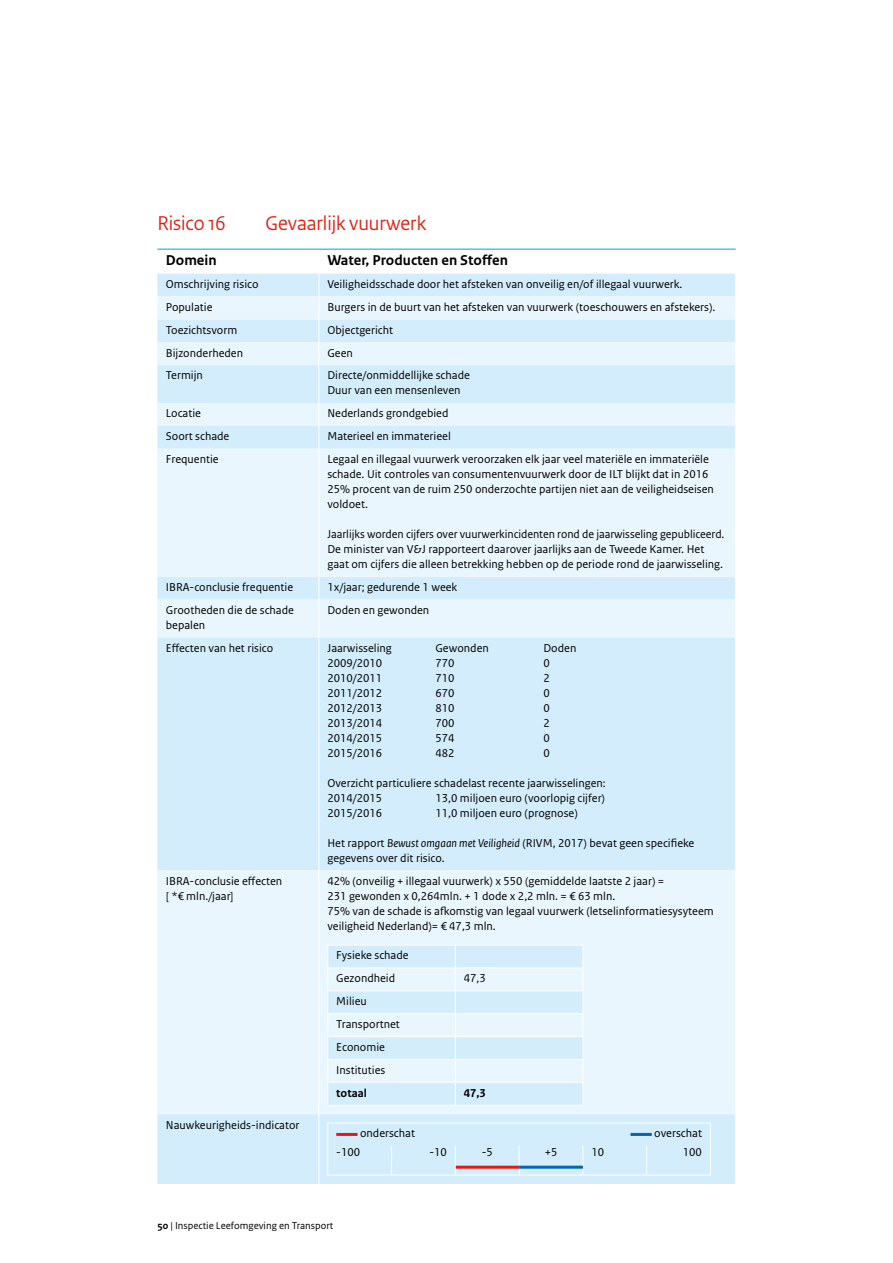
<style>
.page{position:relative;width:893px;height:1263px;background:#fff}
.page>*{position:absolute;margin:0;border:0;box-sizing:border-box;transform-origin:0 0}
.Kop_niveau_2{font:21px "Rijksoverheid Sans Heading";color:#e31b0e}
._30_RO_Tabel_Kop{font:700 15px "Rijksoverheid Sans Text";color:#000}
._32_RO_Tabel_Broodte{font:12px/15px "Rijksoverheid Sans Text";color:#000}
._31_RO_Tabel_Tussenk{font:700 12px "Rijksoverheid Sans Text";color:#000}
.t1{font:10.5px "Rijksoverheid Sans Text";color:#000}
.s1{font-style:italic}
.s2{font-weight:700}
</style>
<div class="page">
<div style="left:157px;top:274px;width:578px;height:910px;background:#d3edfc"></div>
<svg style="left:157px;top:296px;width:578px;height:818px;fill:#e9f6fd"></svg>
<svg style="left:319px;top:274px;width:1px;height:91px"></svg>
<hr style="left:319px;top:365px;width:1px;height:38px;background:#fff">
<svg style="left:319px;top:403px;width:1px;height:46px"></svg>
<hr style="left:319px;top:449px;width:1px;height:128px;background:#fff">
<svg style="left:319px;top:577px;width:1px;height:22px"></svg>
<hr style="left:319px;top:599px;width:1px;height:38px;background:#fff">
<hr style="left:319px;top:637px;width:1px;height:233px;background:#fff">
<hr style="left:319px;top:870px;width:1px;height:244px;background:#fff">
<hr style="left:319px;top:1114px;width:1px;height:70px;background:#fff">
<hr style="left:157px;top:249px;width:162px;height:1px;background:#009de2">
<hr style="left:319px;top:249px;width:417px;height:1px;background:#009de2">
<svg style="left:327px;top:945px;width:257px;height:160px"></svg>
<hr style="left:327px;top:1105px;width:128px;height:1px;background:#fff">
<hr style="left:455px;top:1105px;width:128px;height:1px;background:#fff">
<hr style="left:327px;top:1175px;width:65px;height:1px;background:#fff">
<hr style="left:392px;top:1175px;width:63px;height:1px;background:#fff">
<hr style="left:455px;top:1175px;width:64px;height:1px;background:#fff">
<hr style="left:519px;top:1175px;width:64px;height:1px;background:#fff">
<hr style="left:583px;top:1175px;width:64px;height:1px;background:#fff">
<hr style="left:647px;top:1175px;width:64px;height:1px;background:#fff">
<svg style="left:327px;top:1123px;width:384px;height:52px"></svg>
<hr style="left:336px;top:1133px;width:22px;height:3px;background:#e31b0e">
<hr style="left:630px;top:1133px;width:22px;height:3px;background:#0067b3">
<hr style="left:456px;top:1166px;width:63px;height:3px;background:#e31b0e">
<hr style="left:519px;top:1166px;width:64px;height:3px;background:#0067b3">
<p class="Kop_niveau_2" style="left:157px;top:211px;width:70px">Risico 16</p>
<p class="Kop_niveau_2" style="left:265px;top:211px;width:162px">Gevaarlijk vuurwerk</p>
<p class="_30_RO_Tabel_Kop" style="left:166px;top:252px;width:52px">Domein</p>
<p class="_30_RO_Tabel_Kop" style="left:327px;top:252px;width:182px">Water, Producten en Stoffen</p>
<p class="_32_RO_Tabel_Broodte" style="left:166px;top:277px;width:94px">Omschrijving risico</p>
<p class="_32_RO_Tabel_Broodte" style="left:327px;top:277px;width:357px">Veiligheidsschade door het afsteken van onveilig en/of illegaal vuurwerk.</p>
<p class="_32_RO_Tabel_Broodte" style="left:166px;top:300px;width:48px">Populatie</p>
<p class="_32_RO_Tabel_Broodte" style="left:327px;top:300px;width:390px">Burgers in de buurt van het afsteken van vuurwerk (toeschouwers en afstekers).</p>
<p class="_32_RO_Tabel_Broodte" style="left:166px;top:322px;width:73px">Toezichtsvorm</p>
<p class="_32_RO_Tabel_Broodte" style="left:327px;top:322px;width:67px">Objectgericht</p>
<p class="_32_RO_Tabel_Broodte" style="left:166px;top:345px;width:79px">Bijzonderheden</p>
<p class="_32_RO_Tabel_Broodte" style="left:327px;top:345px;width:27px">Geen</p>
<p class="_32_RO_Tabel_Broodte" style="left:166px;top:368px;width:39px">Termijn</p>
<p class="_32_RO_Tabel_Broodte" style="left:327px;top:368px;width:144px">Directe/onmiddellijke schade</p>
<p class="_32_RO_Tabel_Broodte" style="left:327px;top:383px;width:135px">Duur van een mensenleven</p>
<p class="_32_RO_Tabel_Broodte" style="left:166px;top:406px;width:37px">Locatie</p>
<p class="_32_RO_Tabel_Broodte" style="left:327px;top:406px;width:123px">Nederlands grondgebied</p>
<p class="_32_RO_Tabel_Broodte" style="left:166px;top:429px;width:65px">Soort schade</p>
<p class="_32_RO_Tabel_Broodte" style="left:327px;top:429px;width:125px">Materieel en immaterieel</p>
<p class="_32_RO_Tabel_Broodte" style="left:166px;top:452px;width:54px">Frequentie</p>
<p class="_32_RO_Tabel_Broodte" style="left:327px;top:452px;width:388px">Legaal en illegaal vuurwerk veroorzaken elk jaar veel materiële en immateriële schade. Uit controles van consumentenvuurwerk door de ILT blijkt dat in 2016<br>25% procent van de ruim 250 onderzochte partijen niet aan de veiligheidseisen voldoet.</p>
<p class="_32_RO_Tabel_Broodte" style="left:327px;top:527px;width:399px">Jaarlijks worden cijfers over vuurwerkincidenten rond de jaarwisseling gepubliceerd.<br>De minister van V&amp;J rapporteert daarover jaarlijks aan de Tweede Kamer. Het gaat om cijfers die alleen betrekking hebben op de periode rond de jaarwisseling.</p>
<p class="_32_RO_Tabel_Broodte" style="left:166px;top:580px;width:129px">IBRA-conclusie frequentie</p>
<p class="_32_RO_Tabel_Broodte" style="left:327px;top:580px;width:131px">1x/jaar; gedurende 1 week</p>
<p class="_32_RO_Tabel_Broodte" style="left:166px;top:603px;width:130px">Grootheden die de schade bepalen</p>
<p class="_32_RO_Tabel_Broodte" style="left:327px;top:603px;width:103px">Doden en gewonden</p>
<p class="_32_RO_Tabel_Broodte" style="left:166px;top:640px;width:109px">Effecten van het risico</p>
<p class="_32_RO_Tabel_Broodte" style="left:327px;top:640px;width:66px">Jaarwisseling</p>
<p class="_32_RO_Tabel_Broodte" style="left:435px;top:640px;width:55px">Gewonden</p>
<p class="_32_RO_Tabel_Broodte" style="left:543px;top:640px;width:34px">Doden</p>
<p class="_32_RO_Tabel_Broodte" style="left:327px;top:655px;width:56px">2009/2010</p>
<p class="_32_RO_Tabel_Broodte" style="left:435px;top:655px;width:21px">770</p>
<p class="_32_RO_Tabel_Broodte" style="left:543px;top:655px;width:8px">0</p>
<p class="_32_RO_Tabel_Broodte" style="left:327px;top:670px;width:56px">2010/2011</p>
<p class="_32_RO_Tabel_Broodte" style="left:435px;top:670px;width:21px">710</p>
<p class="_32_RO_Tabel_Broodte" style="left:543px;top:670px;width:8px">2</p>
<p class="_32_RO_Tabel_Broodte" style="left:327px;top:685px;width:56px">2011/2012</p>
<p class="_32_RO_Tabel_Broodte" style="left:435px;top:685px;width:21px">670</p>
<p class="_32_RO_Tabel_Broodte" style="left:543px;top:685px;width:8px">0</p>
<p class="_32_RO_Tabel_Broodte" style="left:327px;top:700px;width:56px">2012/2013</p>
<p class="_32_RO_Tabel_Broodte" style="left:435px;top:700px;width:21px">810</p>
<p class="_32_RO_Tabel_Broodte" style="left:543px;top:700px;width:8px">0</p>
<p class="_32_RO_Tabel_Broodte" style="left:327px;top:715px;width:56px">2013/2014</p>
<p class="_32_RO_Tabel_Broodte" style="left:435px;top:715px;width:21px">700</p>
<p class="_32_RO_Tabel_Broodte" style="left:543px;top:715px;width:8px">2</p>
<p class="_32_RO_Tabel_Broodte" style="left:327px;top:730px;width:56px">2014/2015</p>
<p class="_32_RO_Tabel_Broodte" style="left:435px;top:730px;width:21px">574</p>
<p class="_32_RO_Tabel_Broodte" style="left:543px;top:730px;width:8px">0</p>
<p class="_32_RO_Tabel_Broodte" style="left:327px;top:745px;width:56px">2015/2016</p>
<p class="_32_RO_Tabel_Broodte" style="left:435px;top:745px;width:21px">482</p>
<p class="_32_RO_Tabel_Broodte" style="left:543px;top:745px;width:8px">0</p>
<p class="_32_RO_Tabel_Broodte" style="left:327px;top:775px;width:280px">Overzicht particuliere schadelast recente jaarwisselingen:<br>2014/2015</p>
<p class="_32_RO_Tabel_Broodte" style="left:435px;top:790px;width:171px">13,0 miljoen euro (voorlopig cijfer)</p>
<p class="_32_RO_Tabel_Broodte" style="left:327px;top:805px;width:56px">2015/2016</p>
<p class="_32_RO_Tabel_Broodte" style="left:435px;top:805px;width:144px">11,0 miljoen euro (prognose)</p>
<p class="_32_RO_Tabel_Broodte" style="left:327px;top:835px;width:368px">Het rapport <span class="s1">Bewust omgaan met Veiligheid</span> (RIVM, 2017) bevat geen specifieke gegevens over dit risico.</p>
<p class="_32_RO_Tabel_Broodte" style="left:166px;top:873px;width:118px">IBRA-conclusie effecten [ *€ mln./jaar]</p>
<p class="_32_RO_Tabel_Broodte" style="left:327px;top:873px;width:338px">42% (onveilig + illegaal vuurwerk) x 550 (gemiddelde laatste 2 jaar) =<br>231 gewonden x 0,264mln. + 1 dode x 2,2 mln. = € 63 mln.</p>
<p class="_32_RO_Tabel_Broodte" style="left:327px;top:903px;width:388px">75% van de schade is afkomstig van legaal vuurwerk (letselinformatiesysyteem veiligheid Nederland)= € 47,3 mln.</p>
<p class="_32_RO_Tabel_Broodte" style="left:336px;top:948px;width:74px">Fysieke schade</p>
<p class="_32_RO_Tabel_Broodte" style="left:336px;top:971px;width:60px">Gezondheid</p>
<p class="_32_RO_Tabel_Broodte" style="left:464px;top:971px;width:24px">47,3</p>
<p class="_32_RO_Tabel_Broodte" style="left:336px;top:994px;width:32px">Milieu</p>
<p class="_32_RO_Tabel_Broodte" style="left:336px;top:1017px;width:65px">Transportnet</p>
<p class="_32_RO_Tabel_Broodte" style="left:336px;top:1040px;width:50px">Economie</p>
<p class="_32_RO_Tabel_Broodte" style="left:336px;top:1062px;width:51px">Instituties</p>
<p class="_31_RO_Tabel_Tussenk" style="left:336px;top:1086px;width:32px">totaal</p>
<p class="_31_RO_Tabel_Tussenk" style="left:464px;top:1086px;width:24px">47,3</p>
<p class="_32_RO_Tabel_Broodte" style="left:166px;top:1117px;width:135px">Nauwkeurigheids-indicator</p>
<p class="_32_RO_Tabel_Broodte" style="left:360px;top:1126px;width:56px">onderschat</p>
<p class="_32_RO_Tabel_Broodte" style="left:654px;top:1126px;width:49px">overschat</p>
<p class="_32_RO_Tabel_Broodte" style="left:336px;top:1145px;width:25px">-100</p>
<p class="_32_RO_Tabel_Broodte" style="left:429px;top:1145px;width:19px">-10</p>
<p class="_32_RO_Tabel_Broodte" style="left:482px;top:1145px;width:13px">-5</p>
<p class="_32_RO_Tabel_Broodte" style="left:545px;top:1145px;width:14px">+5</p>
<p class="_32_RO_Tabel_Broodte" style="left:591px;top:1145px;width:14px">10</p>
<p class="_32_RO_Tabel_Broodte" style="left:683px;top:1145px;width:21px">100</p>
<p class="t1" style="left:157px;top:1219px;width:178px"><span class="s2">50</span> | Inspectie Leefomgeving en Transport</p>
</div>
